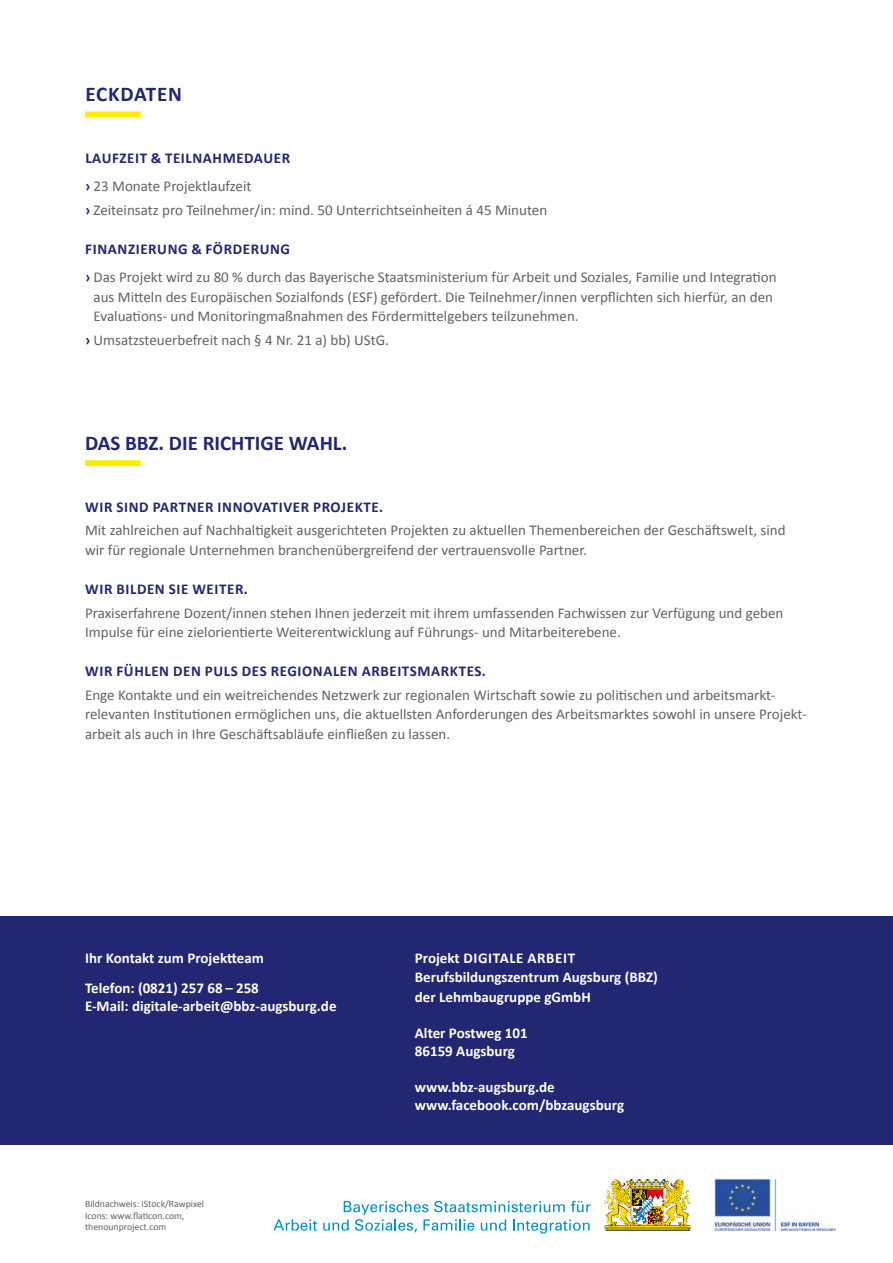
<style>
.page{position:relative;width:893px;height:1263px;background:#fff}
.page>*{position:absolute;margin:0;border:0;box-sizing:border-box;transform-origin:0 0}
.t1{font:700 21px "Calibri";color:#232672}
.t2{font:700 21px "Calibri";letter-spacing:.04em;color:#232672}
.t3{font:15px/19.5px "Calibri";color:#626261}
.t4{font:700 15px/19.5px "Calibri";color:#fff}
.t5{font:700 15px/28.2px "Calibri";letter-spacing:.04em;color:#232672}
.t6{font:9.75px/11.7px "Calibri";color:#626261}
.s1{font-weight:400;color:#626261}
.s2{font-weight:700;color:#232672}
</style>
<div class="page">
<div style="left:0;top:916px;width:893px;height:229px;background:#232672"></div>
<img style="left:605px;top:1179px;width:85px;height:51px">
<svg style="left:273px;top:1219px;width:44px;height:12px"></svg>
<svg style="left:323px;top:1201px;width:268px;height:32px"></svg>
<img style="left:714px;top:1178px;width:122px;height:52px">
<div style="left:85px;top:111px;width:56px;height:6px;background:#ffed00"></div>
<div style="left:85px;top:460px;width:56px;height:6px;background:#ffed00"></div>
<h1 class="t2" style="left:85px;top:80px;width:98px">ECKDATEN</h1>
<p class="t5" style="left:85px;top:144px;width:207px">LAUFZEIT &amp; TEILNAHMEDAUER › <span class="s1">23 Monate Projektlaufzeit</span></p>
<p class="t3" style="left:85px;top:200px;width:464px"><span class="s2">›</span> Zeiteinsatz pro Teilnehmer/in: mind. 50 Unterrichtseinheiten á 45 Minuten</p>
<p class="t3" style="left:85px;top:235px;width:693px;line-height:28.2px"><span class="s2">FINANZIERUNG &amp; FÖRDERUNG<br>›</span> Das Projekt wird zu 80 % durch das Bayerische Staatsministerium für Arbeit und Soziales, Familie und Integration</p>
<p class="t3" style="left:94px;top:287px;width:681px">aus Mitteln des Europäischen Sozialfonds (ESF) gefördert. Die Teilnehmer/innen verpflichten sich hierfür, an den<br>Evaluations- und Monitoringmaßnahmen des Fördermittelgebers teilzunehmen.</p>
<p class="t3" style="left:85px;top:331px;width:305px"><span class="s2">›</span> Umsatzsteuerbefreit nach § 4 Nr. 21 a) bb) UStG.</p>
<h1 class="t1" style="left:85px;top:429px;width:264px">DAS BBZ. DIE RICHTIGE WAHL.</h1>
<p class="t5" style="left:85px;top:492px;width:299px">WIR SIND PARTNER INNOVATIVER PROJEKTE.</p>
<p class="t3" style="left:85px;top:521px;width:702px">Mit zahlreichen auf Nachhaltigkeit ausgerichteten Projekten zu aktuellen Themenbereichen der Geschäftswelt, sind wir für regionale Unternehmen branchenübergreifend der vertrauensvolle Partner.</p>
<p class="t5" style="left:85px;top:575px;width:164px">WIR BILDEN SIE WEITER.</p>
<p class="t3" style="left:85px;top:603px;width:700px">Praxiserfahrene Dozent/innen stehen Ihnen jederzeit mit ihrem umfassenden Fachwissen zur Verfügung und geben<br>Impulse für eine zielorientierte Weiterentwicklung auf Führungs- und Mitarbeiterebene.</p>
<p class="t5" style="left:85px;top:657px;width:402px">WIR FÜHLEN DEN PULS DES REGIONALEN ARBEITSMARKTES.</p>
<p class="t3" style="left:85px;top:685px;width:723px">Enge Kontakte und ein weitreichendes Netzwerk zur regionalen Wirtschaft sowie zu politischen und arbeitsmarkt&shy;relevanten Institutionen ermöglichen uns, die aktuellsten Anforderungen des Arbeitsmarktes sowohl in unsere Projekt&shy;arbeit als auch in Ihre Geschäftsabläufe einfließen zu lassen.</p>
<p class="t4" style="left:85px;top:943px;width:180px;line-height:30px">Ihr Kontakt zum Projektteam<br>Telefon: (0821) 257 68 – 258</p>
<p class="t4" style="left:85px;top:996px;width:253px">E-Mail: digitale-arbeit@bbz-augsburg.de</p>
<p class="t6" style="left:85px;top:1198px;width:121px">Bildnachweis: iStock/Rawpixel<br>Icons: www.flaticon.com, thenounproject.com</p>
<p class="t4" style="left:415px;top:948px;width:244px">Projekt DIGITALE ARBEIT<br>Berufsbildungszentrum Augsburg (BBZ) der Lehmbaugruppe gGmbH</p>
<p class="t4" style="left:415px;top:1024px;width:114px;line-height:18px">Alter Postweg 101<br>86159 Augsburg</p>
<p class="t4" style="left:415px;top:1078px;width:211px;line-height:18px">www.bbz-augsburg.de www.facebook.com/bbzaugsburg</p>
</div>
